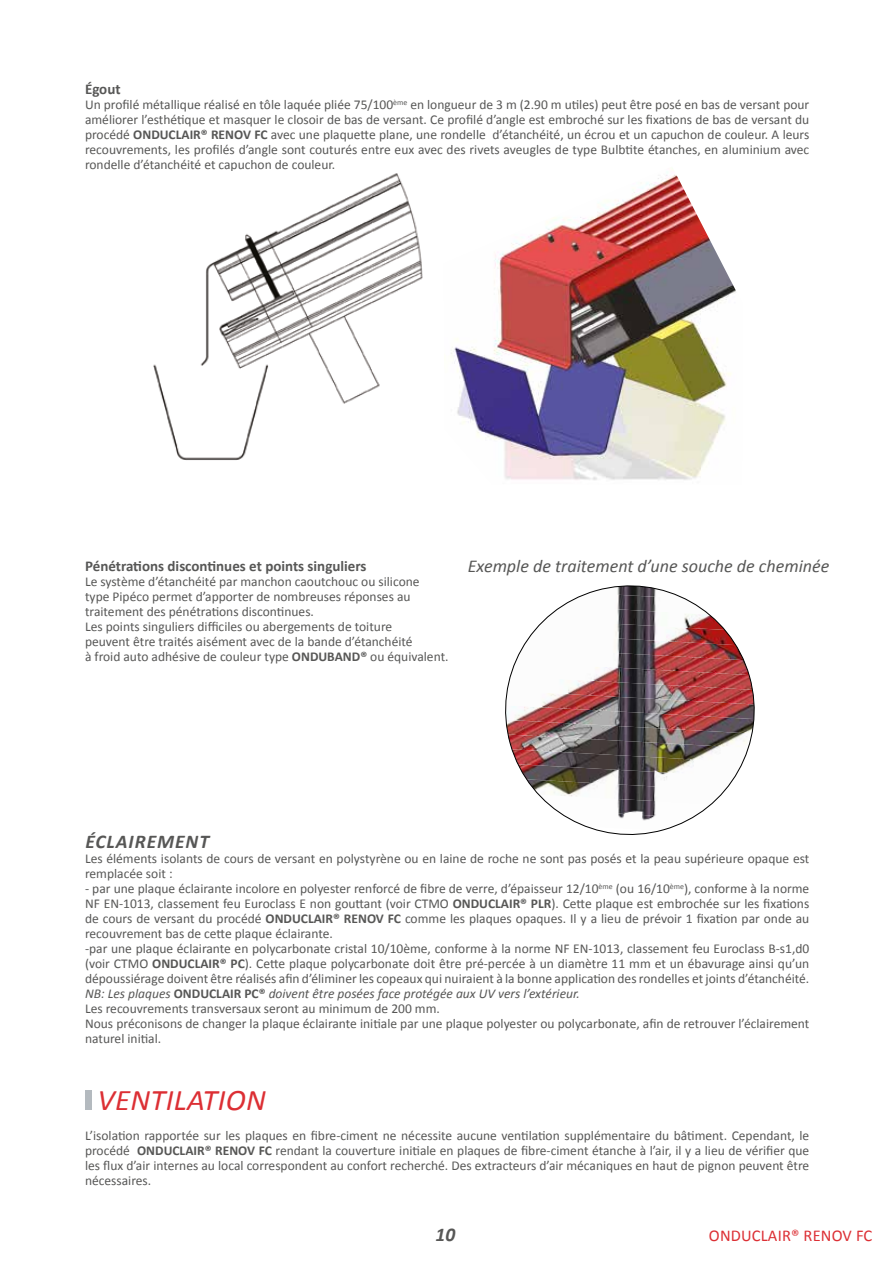
<style>
.page{position:relative;width:893px;height:1263px;background:#fff}
.page>*{position:absolute;margin:0;border:0;box-sizing:border-box;transform-origin:0 0}
.t1{font:italic 30px "Calibri";letter-spacing:.01em;color:#dc2f34}
.t2{font:italic 700 19.5px "Calibri";letter-spacing:.05em;color:#575756}
.t3{font:italic 18.15px "Calibri";color:#575756}
.t4{font:16.5px "Calibri";letter-spacing:.01em;color:#dc2f34}
.t5{font:700 15px "Calibri";color:#575756}
.t6{font:13.5px/15px "Calibri";color:#575756}
.s1{font-weight:700}
.s2{font-style:italic}
</style>
<div class="page">
<img style="left:153px;top:173px;width:269px;height:287px">
<img style="left:451px;top:168px;width:285px;height:312px">
<div style="left:85px;top:1090px;width:6px;height:19px;background:#b4babf"></div>
<img style="left:505px;top:585px;width:250px;height:250px">
<p class="t5" style="left:85px;top:80px;width:37px">Égout</p>
<p class="t6" style="left:85px;top:97px;width:726px;text-align:justify">Un profilé métallique réalisé en tôle laquée pliée 75/100<sup>ème</sup> en longueur de 3 m (2.90 m utiles) peut être posé en bas de versant pour améliorer l’esthétique et masquer le closoir de bas de versant. Ce profilé d’angle est embroché sur les fixations de bas de versant du procédé <span class="s1">ONDUCLAIR® RENOV FC</span> avec une plaquette plane, une rondelle d’étanchéité, un écrou et un capuchon de couleur. A leurs recouvrements, les profilés d’angle sont couturés entre eux avec des rivets aveugles de type Bulbtite étanches, en aluminium avec rondelle d’étanchéité et capuchon de couleur.</p>
<p class="t5" style="left:85px;top:557px;width:283px">Pénétrations discontinues et points singuliers</p>
<p class="t6" style="left:85px;top:574px;width:365px">Le système d’étanchéité par manchon caoutchouc ou silicone<br>type Pipéco permet d’apporter de nombreuses réponses au traitement des pénétrations discontinues.<br>Les points singuliers difficiles ou abergements de toiture<br>peuvent être traités aisément avec de la bande d’étanchéité<br>à froid auto adhésive de couleur type <span class="s1">ONDUBAND®</span> ou équivalent.</p>
<h3 class="t3" style="left:468px;top:553px;width:363px">Exemple de traitement d’une souche de cheminée</h3>
<h2 class="t2" style="left:85px;top:830px;width:125px">ÉCLAIREMENT</h2>
<p class="t6" style="left:85px;top:851px;width:726px">Les éléments isolants de cours de versant en polystyrène ou en laine de roche ne sont pas posés et la peau supérieure opaque est remplacée soit :</p>
<p class="t6" style="left:85px;top:881px;width:726px">- par une plaque éclairante incolore en polyester renforcé de fibre de verre, d’épaisseur 12/10<sup>ème</sup> (ou 16/10<sup>ème</sup>), conforme à la norme NF EN-1013, classement feu Euroclass E non gouttant (voir CTMO <span class="s1">ONDUCLAIR® PLR</span>). Cette plaque est embrochée sur les fixations de cours de versant du procédé <span class="s1">ONDUCLAIR® RENOV FC</span> comme les plaques opaques. Il y a lieu de prévoir 1 fixation par onde au recouvrement bas de cette plaque éclairante.<br>-par une plaque éclairante en polycarbonate cristal 10/10ème, conforme à la norme NF EN-1013, classement feu Euroclass B-s1,d0 (voir CTMO <span class="s1">ONDUCLAIR® PC</span>). Cette plaque polycarbonate doit être pré-percée à un diamètre 11 mm et un ébavurage ainsi qu’un dépoussiérage doivent être réalisés afin d’éliminer les copeaux qui nuiraient à la bonne application des rondelles et joints d’étanchéité.<br><span class="s2">NB: Les plaques</span> <span class="s1">ONDUCLAIR PC®</span> <span class="s2">doivent être posées face protégée aux UV vers l’extérieur.<br></span>Les recouvrements transversaux seront au minimum de 200 mm.<br>Nous préconisons de changer la plaque éclairante initiale par une plaque polyester ou polycarbonate, afin de retrouver l’éclairement naturel initial.</p>
<h1 class="t1" style="left:98px;top:1079px;width:170px">VENTILATION</h1>
<p class="t6" style="left:85px;top:1127px;width:726px;text-align:justify">L’isolation rapportée sur les plaques en fibre-ciment ne nécessite aucune ventilation supplémentaire du bâtiment. Cependant, le procédé <span class="s1">ONDUCLAIR® RENOV FC</span> rendant la couverture initiale en plaques de fibre-ciment étanche à l’air, il y a lieu de vérifier que les flux d’air internes au local correspondent au confort recherché. Des extracteurs d’air mécaniques en haut de pignon peuvent être nécessaires.</p>
<h2 class="t2" style="left:435px;top:1222px;width:21px">10</h2>
<p class="t4" style="left:709px;top:1225px;width:165px">ONDUCLAIR® RENOV FC</p>
</div>
